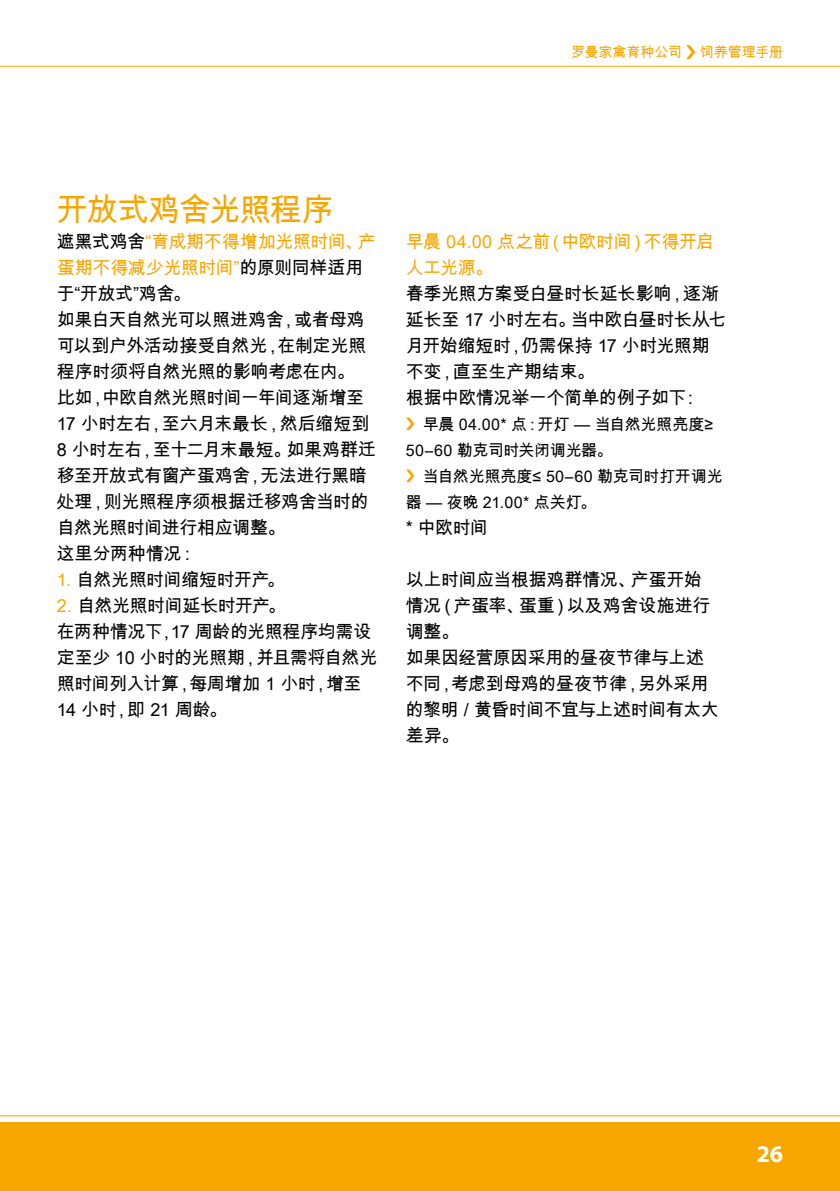
<style>
.page{position:relative;width:840px;height:1191px;background:#fff}
.page>*{position:absolute;margin:0;border:0;box-sizing:border-box;transform-origin:0 0}
.t1{font:32px "Arial Unicode MS";letter-spacing:-.045em;color:#f7a600}
.t2{font:700 24px "Myriad Pro";color:#fff}
.t3{font:18px/26px "Arial Unicode MS";letter-spacing:-.025em;color:#000}
.t4{font:18px/26px "Arial Unicode MS";letter-spacing:-.02em;color:#f7a600}
.t5{font:16px/26px "Arial Unicode MS";letter-spacing:-.015em;color:#000}
.t6{font:14px "Arial Unicode MS";letter-spacing:-.005em;color:#f7a600}
.s1{color:#f7a600}
</style>
<div class="page">
<hr style="left:0;top:66px;width:839px;height:1px;background:#f7a600">
<hr style="left:0;top:1115px;width:839px;height:1px;background:#f7a600">
<div style="left:0;top:1122px;width:839px;height:69px;background:#f7a600"></div>
<p class="t6" style="left:570px;top:42px;width:112px">罗曼家禽育种公司</p>
<p class="t6" style="left:699px;top:42px;width:85px">饲养管理手册</p>
<h1 class="t1" style="left:57px;top:187px;width:278px">开放式鸡舍光照程序</h1>
<p class="t3" style="left:57px;top:228px;width:321px">遮黑式鸡舍<span class="s1">“育成期不得增加光照时间、产蛋期不得减少光照时间”</span>的原则同样适用于“开放式”鸡舍。<br>如果白天自然光可以照进鸡舍，或者母鸡可以到户外活动接受自然光，在制定光照程序时须将自然光照的影响考虑在内。比如，中欧自然光照时间一年间逐渐增至<br>17 小时左右，至六月末最长，然后缩短到<br>8 小时左右，至十二月末最短。如果鸡群迁移至开放式有窗产蛋鸡舍，无法进行黑暗处理，则光照程序须根据迁移鸡舍当时的自然光照时间进行相应调整。<br>这里分两种情况：</p>
<p class="t3" style="left:57px;top:566px;width:230px"><span class="s1">1.</span> 自然光照时间缩短时开产。</p>
<p class="t3" style="left:57px;top:592px;width:322px"><span class="s1">2.</span> 自然光照时间延长时开产。<br>在两种情况下，17 周龄的光照程序均需设定至少 10 小时的光照期，并且需将自然光照时间列入计算，每周增加 1 小时，增至<br>14 小时，即 21 周龄。</p>
<p class="t4" style="left:405px;top:228px;width:309px">早晨 04.00 点之前（中欧时间）不得开启人工光源。</p>
<p class="t3" style="left:405px;top:280px;width:322px">春季光照方案受白昼时长延长影响，逐渐延长至 17 小时左右。当中欧白昼时长从七月开始缩短时，仍需保持 17 小时光照期不变，直至生产期结束。<br>根据中欧情况举一个简单的例子如下：</p>
<p class="t5" style="left:405px;top:411px;width:309px;text-indent:17px">早晨 04.00* 点：开灯 — 当自然光照亮度≥<br>50–60 勒克司时关闭调光器。</p>
<p class="t5" style="left:405px;top:463px;width:318px;text-indent:17px">当自然光照亮度≤ 50–60 勒克司时打开调光器 — 夜晚 21.00* 点关灯。</p>
<p class="t3" style="left:405px;top:514px;width:84px">* 中欧时间</p>
<p class="t3" style="left:405px;top:566px;width:314px">以上时间应当根据鸡群情况、产蛋开始情况（产蛋率、蛋重）以及鸡舍设施进行调整。<br>如果因经营原因采用的昼夜节律与上述不同，考虑到母鸡的昼夜节律，另外采用的黎明 / 黄昏时间不宜与上述时间有太大差异。</p>
<h2 class="t2" style="left:756px;top:1138px;width:28px">26</h2>
</div>
